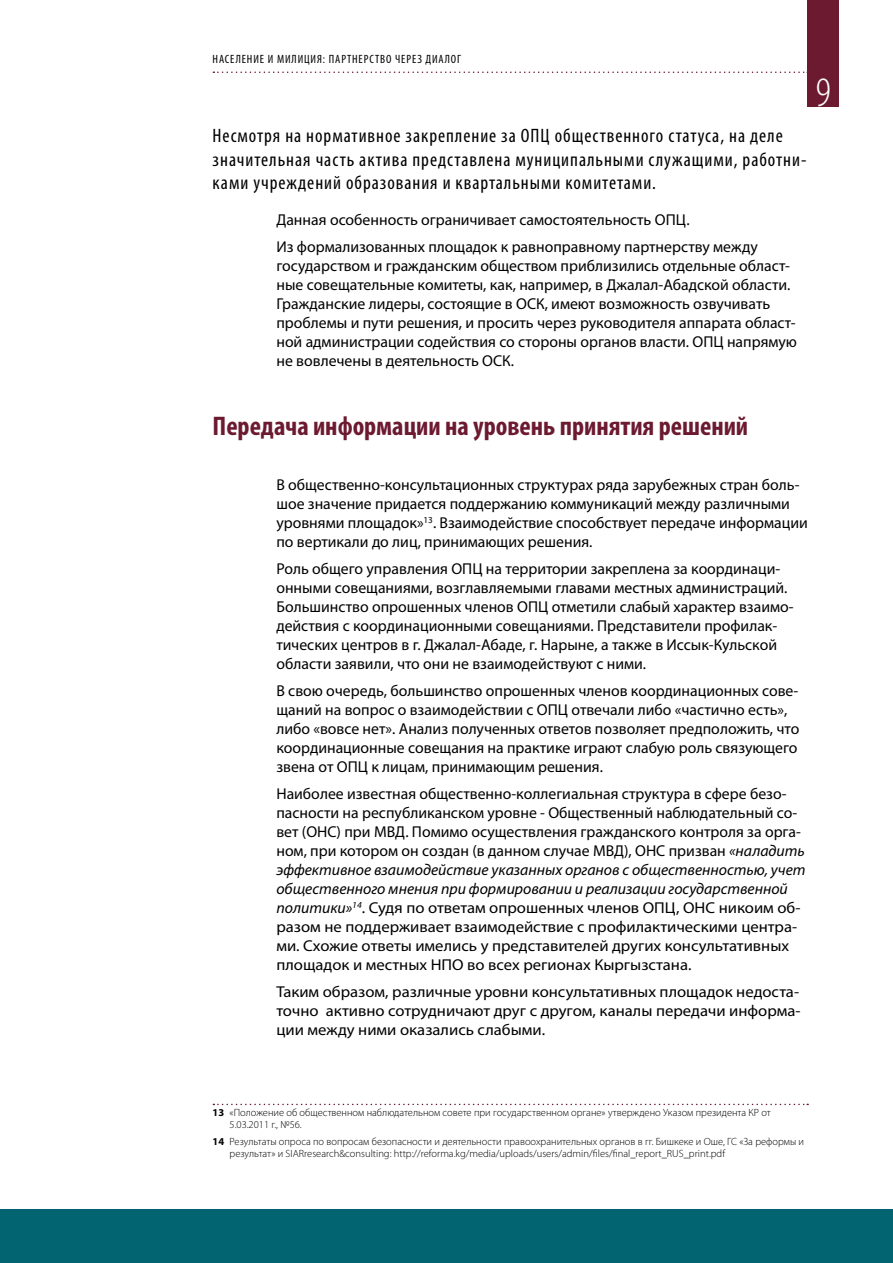
<style>
.page{position:relative;width:893px;height:1263px;background:#fff}
.page>*{position:absolute;margin:0;border:0;box-sizing:border-box;transform-origin:0 0}
.t1{font:300 condensed 42px "Myriad Pro";color:#fff}
.t2{font:700 condensed 27px "Myriad Pro";color:#6c1a30}
.t3{font:condensed 19.5px/23.4px "Myriad Pro";letter-spacing:.05em;color:#000}
.t4{font:15.75px/18.9px "Myriad Pro";color:#000}
.t5{font:15.75px/18.9px "Myriad Pro";color:#000;text-align:justify;scale:1.06 1}
.t6{font:condensed 12px "Myriad Pro";letter-spacing:.075em;color:#000}
.t7{font:300 10.5px/12px "Myriad Pro";color:#000}
.s1{font-style:italic}
.s2{font-weight:700}
</style>
<div class="page">
<div style="left:808px;top:0;width:31px;height:106px;background:#6c1a30"></div>
<svg style="left:213px;top:72px;width:595px;height:1px"></svg>
<div style="left:0;top:1209px;width:893px;height:54px;background:#026470"></div>
<svg style="left:213px;top:1104px;width:595px;height:1px"></svg>
<p class="t6" style="left:213px;top:52px;width:250px">НАСЕЛЕНИЕ И МИЛИЦИЯ: ПАРТНЕРСТВО ЧЕРЕЗ ДИАЛОГ</p>
<p class="t3" style="left:213px;top:124px;width:595px">Несмотря на нормативное закрепление за ОПЦ общественного статуса, на деле значительная часть актива представлена муниципальными служащими, работни&shy;ками учреждений образования и квартальными комитетами.</p>
<p class="t4" style="left:276px;top:206px;width:483px;line-height:27.5px">Данная особенность ограничивает самостоятельность ОПЦ.<br>Из формализованных площадок к равноправному партнерству между</p>
<p class="t4" style="left:276px;top:256px;width:522px">государством и гражданским обществом приблизились отдельные област&shy;ные совещательные комитеты, как, например, в Джалал-Абадской области.<br>Гражданские лидеры, состоящие в ОСК, имеют возможность озвучивать проблемы и пути решения, и просить через руководителя аппарата област&shy;ной администрации содействия со стороны органов власти. ОПЦ напрямую не вовлечены в деятельность ОСК.</p>
<h1 class="t1" style="left:816px;top:70px;width:17px">9</h1>
<h2 class="t2" style="left:213px;top:409px;width:537px">Передача информации на уровень принятия решений</h2>
<p class="t4" style="left:276px;top:475px;width:533px">В общественно-консультационных структурах ряда зарубежных стран боль&shy;шое значение придается поддержанию коммуникаций между различными уровнями площадок»<sup>13</sup>. Взаимодействие способствует передаче информации по вертикали до лиц, принимающих решения.</p>
<p class="t4" style="left:276px;top:559px;width:519px">Роль общего управления ОПЦ на территории закреплена за координаци&shy;онными совещаниями, возглавляемыми главами местных администраций.<br>Большинство опрошенных членов ОПЦ отметили слабый характер взаимо&shy;действия с координационными совещаниями. Представители профилак&shy;тических центров в г. Джалал-Абаде, г. Нарыне, а также в Иссык-Кульской области заявили, что они не взаимодействуют с ними.</p>
<p class="t4" style="left:276px;top:681px;width:524px">В свою очередь, большинство опрошенных членов координационных сове&shy;щаний на вопрос о взаимодействии с ОПЦ отвечали либо «частично есть», либо «вовсе нет». Анализ полученных ответов позволяет предположить, что координационные совещания на практике играют слабую роль связующего звена от ОПЦ к лицам, принимающим решения.</p>
<p class="t4" style="left:276px;top:784px;width:531px">Наиболее известная общественно-коллегиальная структура в сфере безо&shy;пасности на республиканском уровне - Общественный наблюдательный со&shy;вет (ОНС) при МВД. Помимо осуществления гражданского контроля за орга&shy;ном, при котором он создан (в данном случае МВД), ОНС призван <span class="s1">«наладить эффективное взаимодействие указанных органов с общественностью, учет общественного мнения при формировании и реализации государственной политики»</span><sup>14</sup>. Судя по ответам опрошенных членов ОПЦ, ОНС никоим об&shy;разом не поддерживает взаимодействие с профилактическими центра&shy;ми. Схожие ответы имелись у представителей других консультативных площадок и местных НПО во всех регионах Кыргызстана.</p>
<p class="t5" style="left:276px;top:982px;width:496px">Таким образом, различные уровни консультативных площадок недоста&shy;точно активно сотрудничают друг с другом, каналы передачи информа&shy;ции между ними оказались слабыми.</p>
<p class="t7" style="left:230px;top:1107px;width:543px;text-indent:-17px"><span class="s2">13</span> «Положение об общественном наблюдательном совете при государственном органе» утверждено Указом президента КР от<br>5.03.2011 г., №56.</p>
<p class="t7" style="left:230px;top:1135px;width:576px;text-indent:-17px"><span class="s2">14</span> Результаты опроса по вопросам безопасности и деятельности правоохранительных органов в гг. Бишкеке и Оше, ГС «За реформы и результат» и SIARresearch&amp;consulting: http://reforma.kg/media/uploads/users/admin/files/final_report_RUS_print.pdf</p>
</div>
